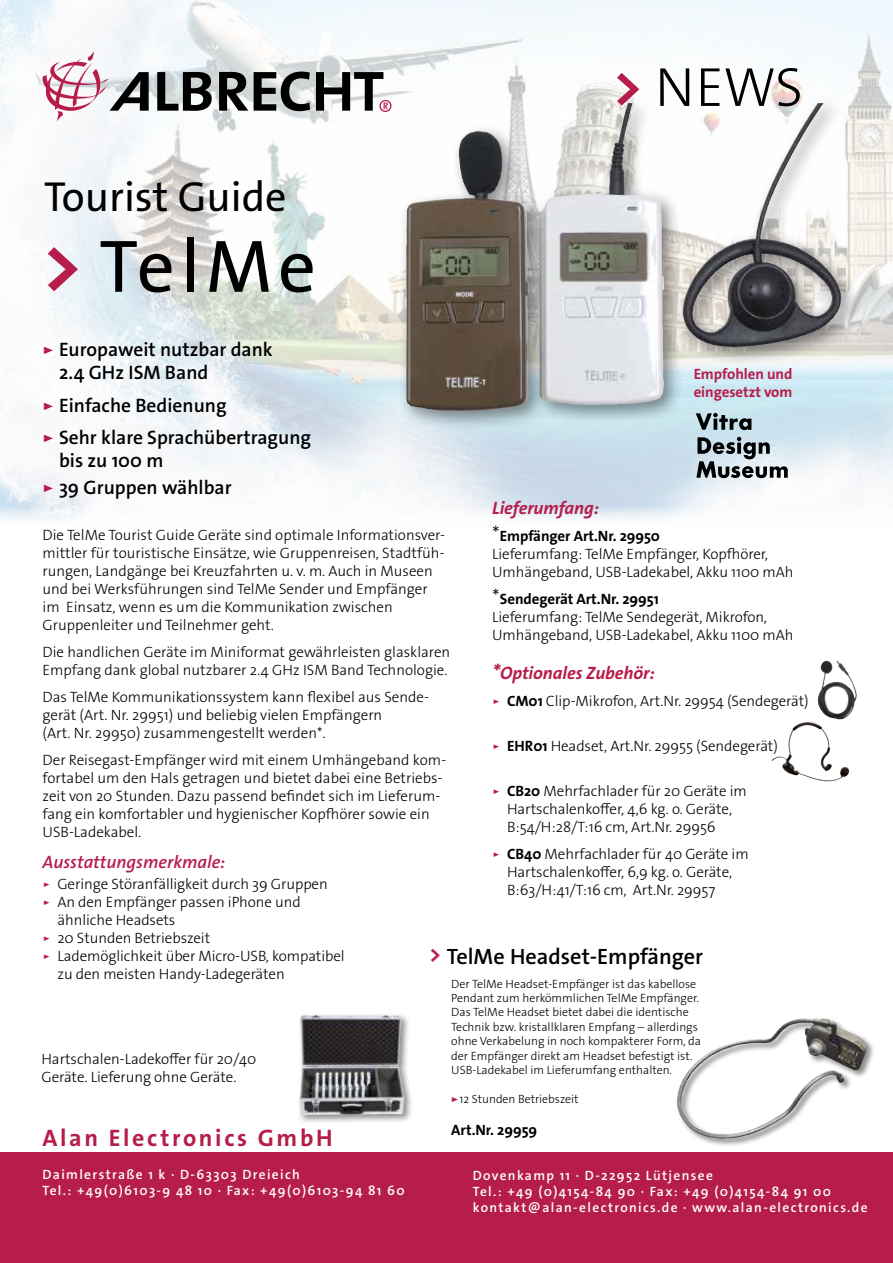
<style>
.page{position:relative;width:893px;height:1263px;background:#fff}
.page>*{position:absolute;margin:0;border:0;box-sizing:border-box;transform-origin:0 0}
.t1{font:75px "The Sans Os F";letter-spacing:.075em;color:#000}
.t2{font:300 55.5px "The Sans Os F";color:#000}
.t3{font:42.15px "The Sans Os F";color:#000}
.t4{font:700 24px "The Sans Os F";letter-spacing:.11em;color:#b71d4a}
.t5{font:600 22.35px "The Sans Os F";color:#000}
.t6{font:600 19.5px/23.4px "The Sans Os F";color:#000}
.t7{font:italic 700 18px "The Sans Os F";letter-spacing:-.005em;color:#b71d4a}
.t8{font:italic 600 18px "The Sans";color:#b71d4a}
.t9{font:300 15px/18px "The Sans Os F";color:#000}
.t10{font:700 15px/18px "The Sans Os F";letter-spacing:-.005em;color:#b71d4a}
.t11{font:700 15px "The Sans Os F";letter-spacing:-.005em;color:#000}
.t12{font:600 13.5px/16.2px "The Sans Os F";letter-spacing:.1em;color:#fff}
.t13{font:300 12px/14.4px "The Sans Os F";color:#000}
.s1{font-weight:700;color:#b71d4a}
.s2{color:#b71d4a}
.s3{font-size:21px}
.s4{font-weight:700}
</style>
<div class="page">
<img style="left:0;top:0;width:893px;height:520px">
<div style="left:0;top:1152px;width:893px;height:111px;background:#b71d4a"></div>
<svg style="left:157px;top:72px;width:55px;height:39px;background:#626465"></svg>
<svg style="left:219px;top:72px;width:29px;height:39px"></svg>
<svg style="left:254px;top:72px;width:56px;height:39px;background:#6d7070"></svg>
<svg style="left:43px;top:51px;width:106px;height:70px"></svg>
<svg style="left:316px;top:72px;width:76px;height:40px"></svg>
<img style="left:836px;top:660px;width:15px;height:23px">
<img style="left:788px;top:722px;width:17px;height:34px">
<div style="left:398px;top:95px;width:463px;height:336px;background:#000;opacity:.45"></div>
<img style="left:702px;top:103px;width:115px;height:162px">
<div style="left:297px;top:1012px;width:117px;height:112px;background:#000;opacity:.45"></div>
<img style="left:299px;top:1015px;width:17px;height:91px">
<div style="left:676px;top:1017px;width:200px;height:130px;background:#000;opacity:.45"></div>
<img style="left:677px;top:1018px;width:145px;height:97px">
<svg style="left:696px;top:437px;width:92px;height:41px;background:#8e989e"></svg>
<svg style="left:696px;top:413px;width:55px;height:17px"></svg>
<h3 class="t3" style="left:44px;top:170px;width:244px">Tourist Guide</h3>
<h1 class="t1" style="left:41px;top:218px;width:276px"><span class="s1">&gt;</span> TelMe</h1>
<h2 class="t2" style="left:612px;top:52px;width:192px"><span class="s1">&gt;</span> NEWS</h2>
<h3 class="t6" style="left:59px;top:338px;width:215px;text-indent:-16px"><span class="s2">▹</span> -Europaweit nutzbar dank<br>2.4 GHz ISM Band</h3>
<h3 class="t6" style="left:43px;top:389px;width:270px;line-height:32.4px"><span class="s2">▹</span> -Einfache Bedienung<br><span class="s2">▹</span> -Sehr klare Sprachübertragung</h3>
<h3 class="t6" style="left:43px;top:447px;width:191px;line-height:27px;text-indent:16px">bis zu 100 m<br><span class="s2">▹</span> 39 Gruppen wählbar</h3>
<p class="t10" style="left:694px;top:365px;width:100px">Empfohlen und eingesetzt vom</p>
<p class="t7" style="left:492px;top:496px;width:108px">Lieferumfang:</p>
<p class="t9" style="left:492px;top:527px;width:303px"><span class="s3">*</span><span class="s4">Empfänger Art.Nr. 29950<br></span>Lieferumfang: TelMe Empfänger, Kopfhörer,<br>Umhängeband, USB-Ladekabel, Akku 1100 mAh</p>
<p class="t9" style="left:492px;top:590px;width:303px"><span class="s3">*</span><span class="s4">Sendegerät Art.Nr. 29951<br></span>Lieferumfang: TelMe Sendegerät, Mikrofon,<br>Umhängeband, USB-Ladekabel, Akku 1100 mAh</p>
<p class="t7" style="left:492px;top:662px;width:164px"><span class="s3">*</span>Optionales Zubehör:</p>
<p class="t9" style="left:492px;top:692px;width:318px"><span class="s2">▹</span> <span class="s4">CM01</span> Clip-Mikrofon, Art.Nr. 29954 (Sendegerät)</p>
<p class="t9" style="left:492px;top:737px;width:287px"><span class="s2">▹</span> <span class="s4">EHR01</span> Headset, Art.Nr. 29955 (Sendegerät)</p>
<p class="t9" style="left:507px;top:782px;width:241px;text-indent:-15px"><span class="s2">▹</span> <span class="s4">CB20</span> Mehrfachlader für 20 Geräte im<br>Hartschalenkoffer, 4,6 kg. o. Geräte,<br>B:54/H:28/T:16 cm, Art.Nr. 29956</p>
<p class="t9" style="left:507px;top:845px;width:243px;text-indent:-15px"><span class="s2">▹</span> <span class="s4">CB40</span> Mehrfachlader für 40 Geräte im<br>Hartschalenkoffer, 6,9 kg. o. Geräte,<br>B:63/H:41/T:16 cm, Art.Nr. 29957</p>
<p class="t9" style="left:43px;top:526px;width:404px">Die TelMe Tourist Guide Geräte sind optimale Informationsver&shy;mittler für touristische Einsätze, wie Gruppenreisen, Stadtfüh&shy;rungen, Landgänge bei Kreuzfahrten u. v. m. Auch in Museen und bei Werksführungen sind TelMe Sender und Empfänger im Einsatz, wenn es um die Kommunikation zwischen Gruppenleiter und Teilnehmer geht.</p>
<p class="t9" style="left:43px;top:643px;width:409px">Die handlichen Geräte im Miniformat gewährleisten glasklaren<br>Empfang dank global nutzbarer 2.4 GHz ISM Band Technologie.</p>
<p class="t9" style="left:43px;top:688px;width:388px">Das TelMe Kommunikationssystem kann flexibel aus Sende&shy;gerät (Art. Nr. 29951) und beliebig vielen Empfängern<br>(Art. Nr. 29950) zusammengestellt werden*.</p>
<p class="t9" style="left:43px;top:751px;width:405px">Der Reisegast-Empfänger wird mit einem Umhängeband kom&shy;fortabel um den Hals getragen und bietet dabei eine Betriebs&shy;zeit von 20 Stunden. Dazu passend befindet sich im Lieferum&shy;fang ein komfortabler und hygienischer Kopfhörer sowie ein USB-Ladekabel.</p>
<p class="t8" style="left:43px;top:847px;width:184px">Ausstattungsmerkmale:</p>
<p class="t9" style="left:43px;top:875px;width:287px"><span class="s2">▹</span> Geringe Störanfälligkeit durch 39 Gruppen</p>
<p class="t9" style="left:43px;top:893px;width:260px"><span class="s2">▹</span> An den Empfänger passen iPhone und</p>
<p class="t9" style="left:57px;top:911px;width:120px">ähnliche Headsets</p>
<p class="t9" style="left:43px;top:929px;width:169px"><span class="s2">▹</span> 20 Stunden Betriebszeit</p>
<p class="t9" style="left:43px;top:947px;width:304px"><span class="s2">▹</span> Lademöglichkeit über Micro-USB, kompatibel</p>
<p class="t9" style="left:57px;top:965px;width:229px">zu den meisten Handy-Ladegeräten</p>
<h3 class="t5" style="left:429px;top:942px;width:275px"><span class="s1">&gt;</span> TelMe Headset-Empfänger</h3>
<p class="t13" style="left:451px;top:976px;width:251px">Der TelMe Headset-Empfänger ist das kabellose Pendant zum herkömmlichen TelMe Empfänger.<br>Das TelMe Headset bietet dabei die identische Technik bzw. kristallklaren Empfang – allerdings ohne Verkabelung in noch kompakterer Form, da der Empfänger direkt am Headset befestigt ist.<br>USB-Ladekabel im Lieferumfang enthalten.</p>
<p class="t13" style="left:451px;top:1091px;width:129px"><span class="s1">▹</span>12 Stunden Betriebszeit</p>
<p class="t11" style="left:451px;top:1120px;width:87px">Art.Nr. 29959</p>
<p class="t9" style="left:41px;top:1050px;width:217px">Hartschalen-Ladekoffer für 20/40<br>Geräte. Lieferung ohne Geräte.</p>
<h3 class="t4" style="left:43px;top:1122px;width:292px">Alan Electronics GmbH</h3>
<p class="t12" style="left:43px;top:1166px;width:364px">Daimlerstraße 1 k · D-63303 Dreieich<br>Tel.: +49(0)6103-9 48 10 · Fax: +49(0)6103-94 81 60</p>
<p class="t12" style="left:473px;top:1167px;width:396px">Dovenkamp 11 · D-22952 Lütjensee<br>Tel.: +49 (0)4154-84 90 · Fax: +49 (0)4154-84 91 00 kontakt@alan-electronics.de · www.alan-electronics.de</p>
</div>
